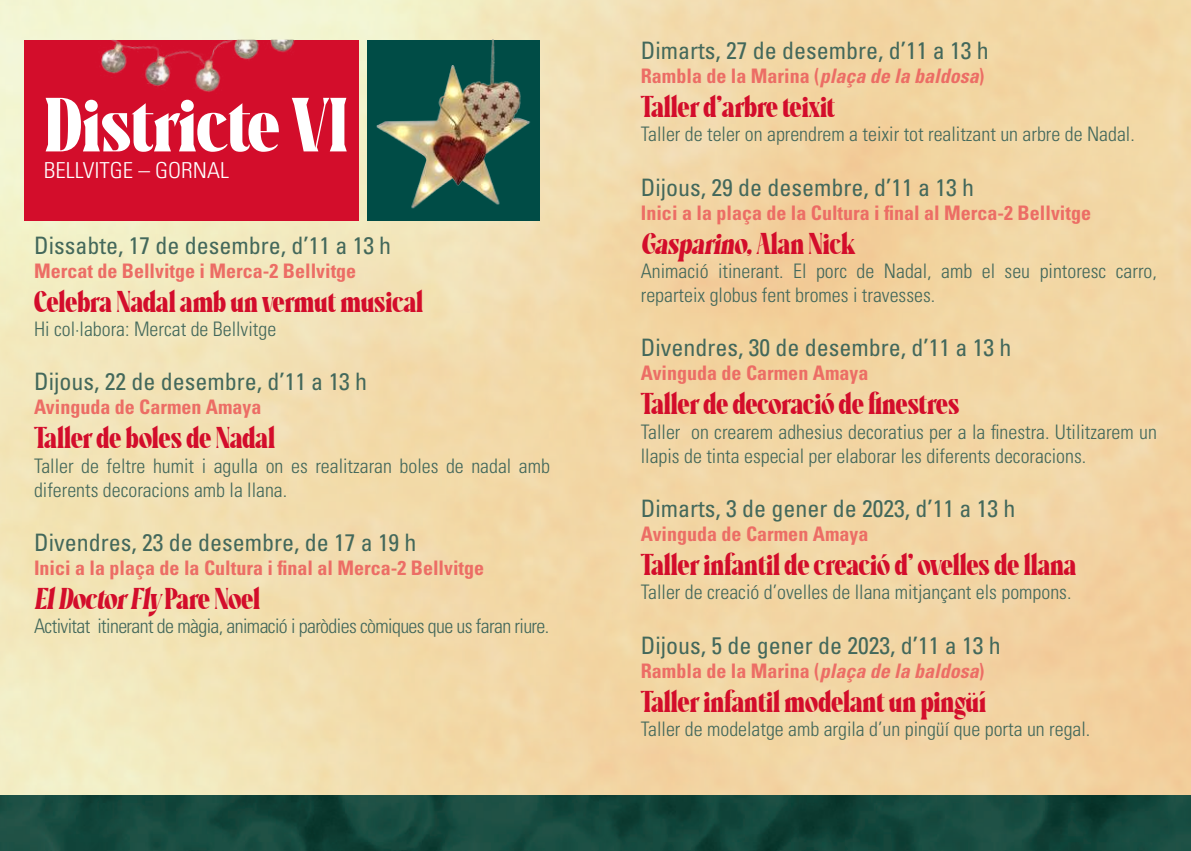
<style>
.page{position:relative;width:1191px;height:851px;background:#fff}
.page>*{position:absolute;margin:0;border:0;box-sizing:border-box;transform-origin:0 0}
.t1{font:700 76.6px "Recia Serif Display";color:#fff;scale:1.06 1}
.t2{font:700 30px "Recia Serif Display";color:#d30d2b}
.t3{font:condensed 24px "Univers";color:#43685b}
.t4{font:300 condensed 22px "Univers";color:#fff;scale:1.06 1}
.t5{font:300 condensed 20px/24px "Univers";color:#43685b}
.t6{font:700 condensed 20px "Univers";color:#ec6d65}
.t7{font:300 condensed 20px "Univers";letter-spacing:-.03em;color:#43685b}
.s1{font-style:italic}
</style>
<div class="page">
<img style="left:0;top:0;width:1191px;height:795px">
<div style="left:24px;top:40px;width:334px;height:180px;background:#d30d2b"></div>
<img style="left:101px;top:40px;width:194px;height:52px">
<div style="left:368px;top:40px;width:172px;height:180px;background:#004c46"></div>
<img style="left:376px;top:40px;width:154px;height:169px">
<img style="left:0;top:795px;width:1191px;height:55px">
<h1 class="t1" style="left:44px;top:86px;width:289px">Districte VI</h1>
<p class="t4" style="left:44px;top:157px;width:176px">BELLVITGE – GORNAL</p>
<p class="t3" style="left:34px;top:230px;width:359px">Dissabte, 17 de desembre, d’11 a 13 h</p>
<p class="t6" style="left:34px;top:258px;width:324px">Mercat de Bellvitge i Merca-2 Bellvitge</p>
<h2 class="t2" style="left:34px;top:286px;width:391px">Celebra Nadal amb un vermut musical</h2>
<p class="t5" style="left:34px;top:316px;width:244px">Hi col·labora: Mercat de Bellvitge</p>
<p class="t3" style="left:34px;top:366px;width:335px">Dijous, 22 de desembre, d’11 a 13 h</p>
<p class="t6" style="left:34px;top:395px;width:229px">Avinguda de Carmen Amaya</p>
<h2 class="t2" style="left:34px;top:423px;width:242px">Taller de boles de Nadal</h2>
<p class="t5" style="left:34px;top:453px;width:517px">Taller de feltre humit i agulla on es realitzaran boles de nadal amb diferents decoracions amb la llana.</p>
<p class="t3" style="left:34px;top:527px;width:384px">Divendres, 23 de desembre, de 17 a 19 h</p>
<p class="t6" style="left:34px;top:555px;width:451px">Inici a la plaça de la Cultura i final al Merca-2 Bellvitge</p>
<h2 class="t2" style="left:34px;top:583px;width:228px">ElDoctor Fly Pa r e No e l</h2>
<p class="t7" style="left:34px;top:614px;width:517px">Activitat itinerant de màgia, animació i paròdies còmiques que us faran riure.</p>
<p class="t3" style="left:641px;top:35px;width:349px">Dimarts, 27 de desembre, d’11 a 13 h</p>
<p class="t6" style="left:641px;top:63px;width:345px">Rambla de la Marina (<span class="s1">plaça de la baldosa</span>)</p>
<h2 class="t2" style="left:641px;top:91px;width:196px">Taller d’arbre teixit</h2>
<p class="t5" style="left:641px;top:122px;width:495px">Taller de teler on aprendrem a teixir tot realitzant un arbre de Nadal.</p>
<p class="t3" style="left:641px;top:172px;width:335px">Dijous, 29 de desembre, d’11 a 13 h</p>
<p class="t6" style="left:641px;top:200px;width:451px">Inici a la plaça de la Cultura i final al Merca-2 Bellvitge</p>
<h2 class="t2" style="left:641px;top:228px;width:216px">Gasparino,A l a n Ni ck</h2>
<p class="t5" style="left:641px;top:258px;width:517px">Animació itinerant. El porc de Nadal, amb el seu pintoresc carro, reparteix globus fent bromes i travesses.</p>
<p class="t3" style="left:641px;top:332px;width:372px">Divendres, 30 de desembre, d’11 a 13 h</p>
<p class="t6" style="left:641px;top:361px;width:229px">Avinguda de Carmen Amaya</p>
<h2 class="t2" style="left:641px;top:389px;width:320px">Taller de decoració de finestres</h2>
<p class="t5" style="left:641px;top:419px;width:517px">Taller on crearem adhesius decoratius per a la finestra. Utilitzarem un llapis de tinta especial per elaborar les diferents decoracions.</p>
<p class="t3" style="left:641px;top:493px;width:376px">Dimarts, 3 de gener de 2023, d’11 a 13 h</p>
<p class="t6" style="left:641px;top:521px;width:229px">Avinguda de Carmen Amaya</p>
<h2 class="t2" style="left:641px;top:549px;width:437px">Taller infantil de creació d’ ovelles de llana</h2>
<p class="t5" style="left:641px;top:580px;width:432px">Taller de creació d’ovelles de llana mitjançant els pompons.</p>
<p class="t3" style="left:641px;top:630px;width:361px">Dijous, 5 de gener de 2023, d’11 a 13 h</p>
<p class="t6" style="left:641px;top:658px;width:345px">Rambla de la Marina (<span class="s1">plaça de labaldosa</span>)</p>
<h2 class="t2" style="left:641px;top:686px;width:347px">Taller infantil modelant un pingüí</h2>
<p class="t5" style="left:641px;top:717px;width:451px">Taller de modelatge amb argila d’un pingüí que porta un regal.</p>
</div>
